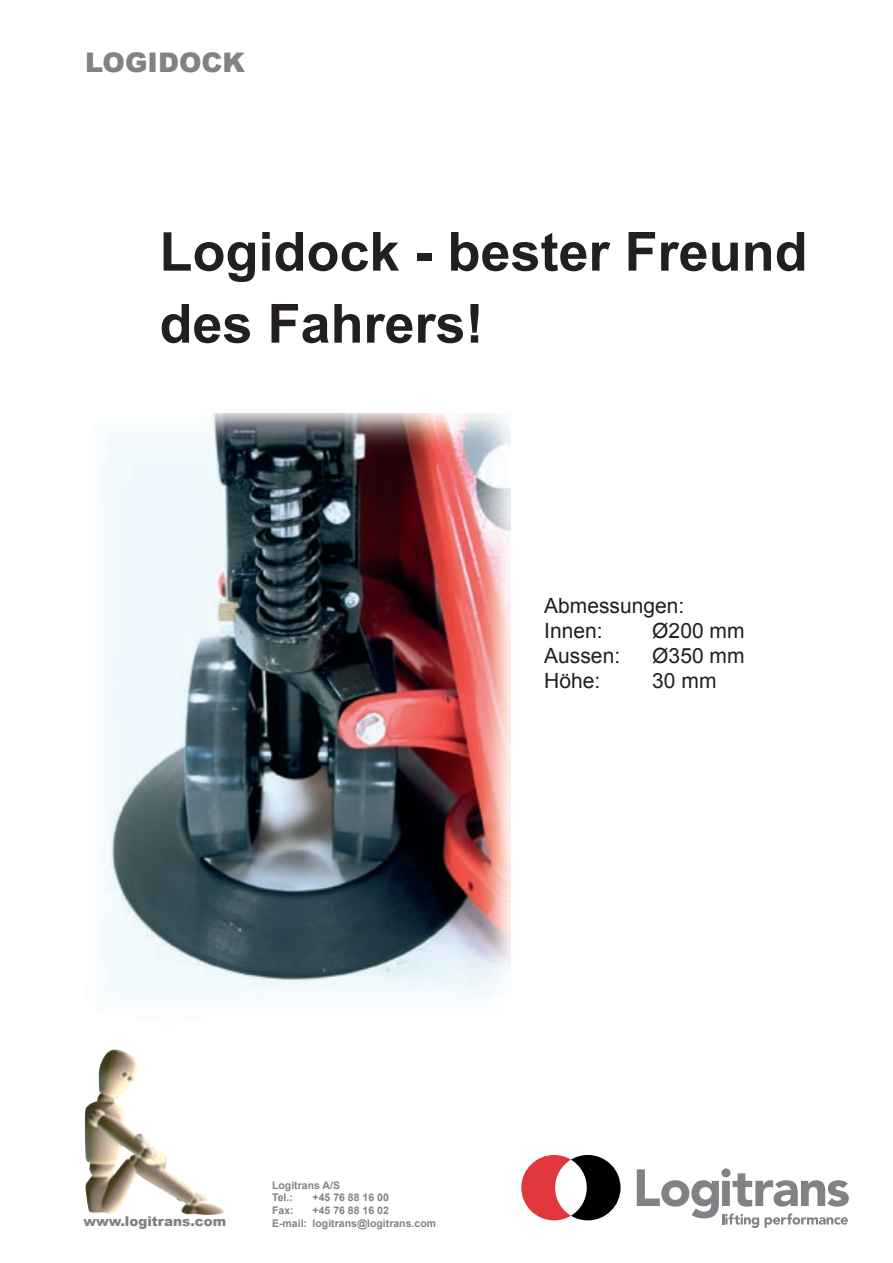
<style>
.page{position:relative;width:893px;height:1263px;background:#fff}
.page>*{position:absolute;margin:0;border:0;box-sizing:border-box;transform-origin:0 0}
.t1{font:700 54px "Arial";color:#231f20}
.t2{font:900 27px "Arial";color:#808285}
.t3{font:21px "Arial";color:#231f20}
.t4{font:900 13.5px "Arial";color:#808285}
.t5{font:700 10.5px "Arial";color:#808285}
</style>
<div class="page">
<img style="left:85px;top:1049px;width:139px;height:166px">
<svg style="left:637px;top:1168px;width:212px;height:60px"></svg>
<svg style="left:521px;top:1155px;width:100px;height:65px"></svg>
<img style="left:105px;top:413px;width:405px;height:588px">
<p class="t2" style="left:85px;top:43px;width:162px">LOGIDOCK</p>
<p class="t1" style="left:159px;top:216px;width:650px">Logidock - bester Freund</p>
<p class="t1" style="left:159px;top:288px;width:326px">des Fahrers!</p>
<p class="t3" style="left:544px;top:592px;width:142px">Abmessungen:</p>
<p class="t3" style="left:544px;top:617px;width:60px">Innen:</p>
<p class="t3" style="left:652px;top:617px;width:94px">Ø200 mm</p>
<p class="t3" style="left:544px;top:642px;width:77px">Aussen:</p>
<p class="t3" style="left:652px;top:642px;width:94px">Ø350 mm</p>
<p class="t3" style="left:544px;top:667px;width:58px">Höhe:</p>
<p class="t3" style="left:652px;top:667px;width:66px">30 mm</p>
<p class="t4" style="left:83px;top:1211px;width:145px">www.logitrans.com</p>
<p class="t5" style="left:272px;top:1178px;width:69px">Logitrans A/S</p>
<p class="t5" style="left:272px;top:1191px;width:22px">Tel.:</p>
<p class="t5" style="left:313px;top:1191px;width:78px">+45 76 88 16 00</p>
<p class="t5" style="left:272px;top:1203px;width:23px">Fax:</p>
<p class="t5" style="left:313px;top:1203px;width:78px">+45 76 88 16 02</p>
<p class="t5" style="left:272px;top:1216px;width:165px">E-mail: logitrans@logitrans.com</p>
</div>
